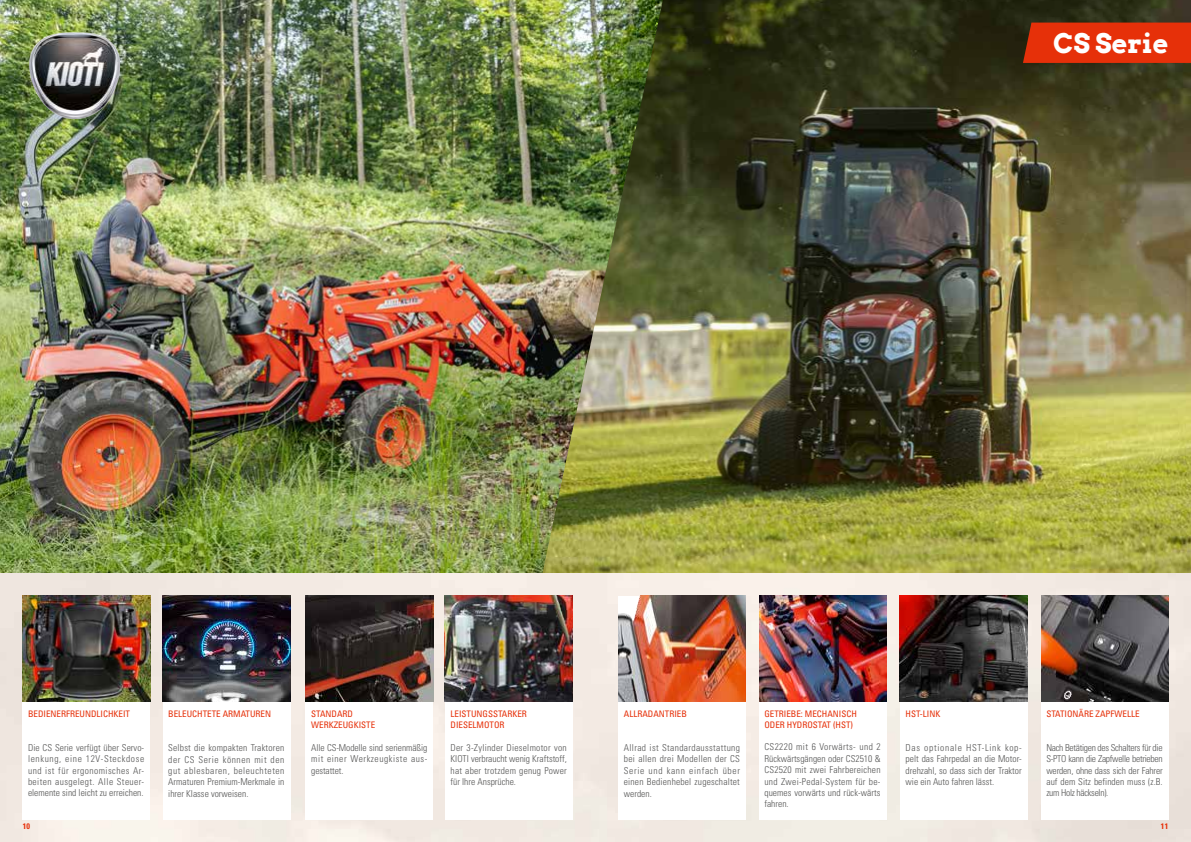
<style>
.page{position:relative;width:1191px;height:842px;background:#fff}
.page>*{position:absolute;margin:0;border:0;box-sizing:border-box;transform-origin:0 0}
.t1{font:700 27px "Arvo";color:#fff}
.t2{font:300 condensed 9.5px/11.4px "Univers LT Std";color:#565655;text-align:justify}
.t3{font:condensed 9px/10.8px "Univers LT Std";color:#e63009}
.t4{font:700 condensed 8px "Univers LT Std";color:#e63009}
</style>
<div class="page">
<img style="left:0;top:0;width:388px;height:574px">
<img style="left:30px;top:33px;width:90px;height:85px">
<img style="left:388px;top:0;width:803px;height:574px">
<div style="left:1023px;top:23px;width:168px;height:40px;background:#e63009"></div>
<img style="left:0;top:574px;width:1191px;height:268px">
<div style="left:22px;top:596px;width:128px;height:224px;background:#fff"></div>
<div style="left:163px;top:596px;width:128px;height:224px;background:#fff"></div>
<div style="left:305px;top:596px;width:128px;height:224px;background:#fff"></div>
<div style="left:445px;top:596px;width:127px;height:224px;background:#fff"></div>
<img style="left:23px;top:596px;width:127px;height:105px">
<img style="left:445px;top:596px;width:127px;height:105px">
<img style="left:163px;top:596px;width:127px;height:105px">
<img style="left:305px;top:596px;width:128px;height:105px">
<div style="left:618px;top:596px;width:127px;height:224px;background:#fff"></div>
<div style="left:759px;top:596px;width:127px;height:224px;background:#fff"></div>
<div style="left:900px;top:596px;width:127px;height:224px;background:#fff"></div>
<div style="left:1040px;top:596px;width:128px;height:224px;background:#fff"></div>
<img style="left:618px;top:596px;width:128px;height:106px">
<img style="left:759px;top:596px;width:127px;height:105px">
<img style="left:900px;top:596px;width:127px;height:105px">
<img style="left:1041px;top:596px;width:127px;height:105px">
<h1 class="t1" style="left:1053px;top:27px;width:117px">CS Serie</h1>
<p class="t3" style="left:28px;top:708px;width:104px">BEDIENERFREUNDLICHKEIT</p>
<p class="t2" style="left:28px;top:742px;width:118px">Die CS Serie verfügt über Servo&shy;lenkung, eine 12V-Steckdose und ist für ergonomisches Ar&shy;beiten ausgelegt. Alle Steuer&shy;elemente sind leicht zu erreichen.</p>
<p class="t3" style="left:168px;top:708px;width:104px">BELEUCHTETE ARMATUREN</p>
<p class="t2" style="left:168px;top:742px;width:118px">Selbst die kompakten Traktoren der CS Serie können mit den gut ablesbaren, beleuchteten Armaturen Premium-Merkmale in ihrer Klasse vorweisen.</p>
<p class="t3" style="left:311px;top:708px;width:66px">STANDARD<br>WERKZEUGKISTE</p>
<p class="t2" style="left:311px;top:742px;width:118px">Alle CS-Modelle sind serienmäßig mit einer Werkzeugkiste aus&shy;gestattet.</p>
<p class="t3" style="left:450px;top:708px;width:78px">LEISTUNGSSTARKER<br>DIESELMOTOR</p>
<p class="t2" style="left:450px;top:742px;width:118px">Der 3-Zylinder Dieselmotor von KIOTI verbraucht wenig Kraftstoff, hat aber trotzdem genug Power für Ihre Ansprüche.</p>
<p class="t3" style="left:624px;top:708px;width:64px">ALLRADANTRIEB</p>
<p class="t2" style="left:624px;top:742px;width:118px">Allrad ist Standardausstattung bei allen drei Modellen der CS Serie und kann einfach über einen Bedienhebel zugeschaltet werden.</p>
<p class="t3" style="left:764px;top:708px;width:94px">GETRIEBE: MECHANISCH<br>ODER HYDROSTAT (HST)</p>
<p class="t2" style="left:764px;top:741px;width:118px">CS2220 mit 6 Vorwärts- und 2<br>Rückwärtsgängen oder CS2510 &amp; CS2520 mit zwei Fahrbereichen und Zwei-Pedal-System für be&shy;quemes vorwärts und rück-wärts fahren.</p>
<p class="t3" style="left:905px;top:708px;width:27px">HST-LINK</p>
<p class="t2" style="left:905px;top:742px;width:118px">Das optionale HST-Link kop&shy;pelt das Fahrpedal an die Motor&shy;drehzahl, so dass sich der Traktor wie ein Auto fahren lässt.</p>
<p class="t3" style="left:1046px;top:708px;width:6px">STATIONÄRE</p>
<p class="t3" style="left:1095px;top:708px;width:11px">ZAPFWELLE</p>
<p class="t2" style="left:1046px;top:742px;width:118px">Nach Betätigen des Schalters für die S-PTO kann die Zapfwelle betrieben werden, ohne dass sich der Fahrer auf dem Sitz befinden muss (z.B. zum Holz häckseln).</p>
<p class="t4" style="left:23px;top:821px;width:9px">10</p>
<p class="t4" style="left:1160px;top:821px;width:9px">11</p>
</div>
